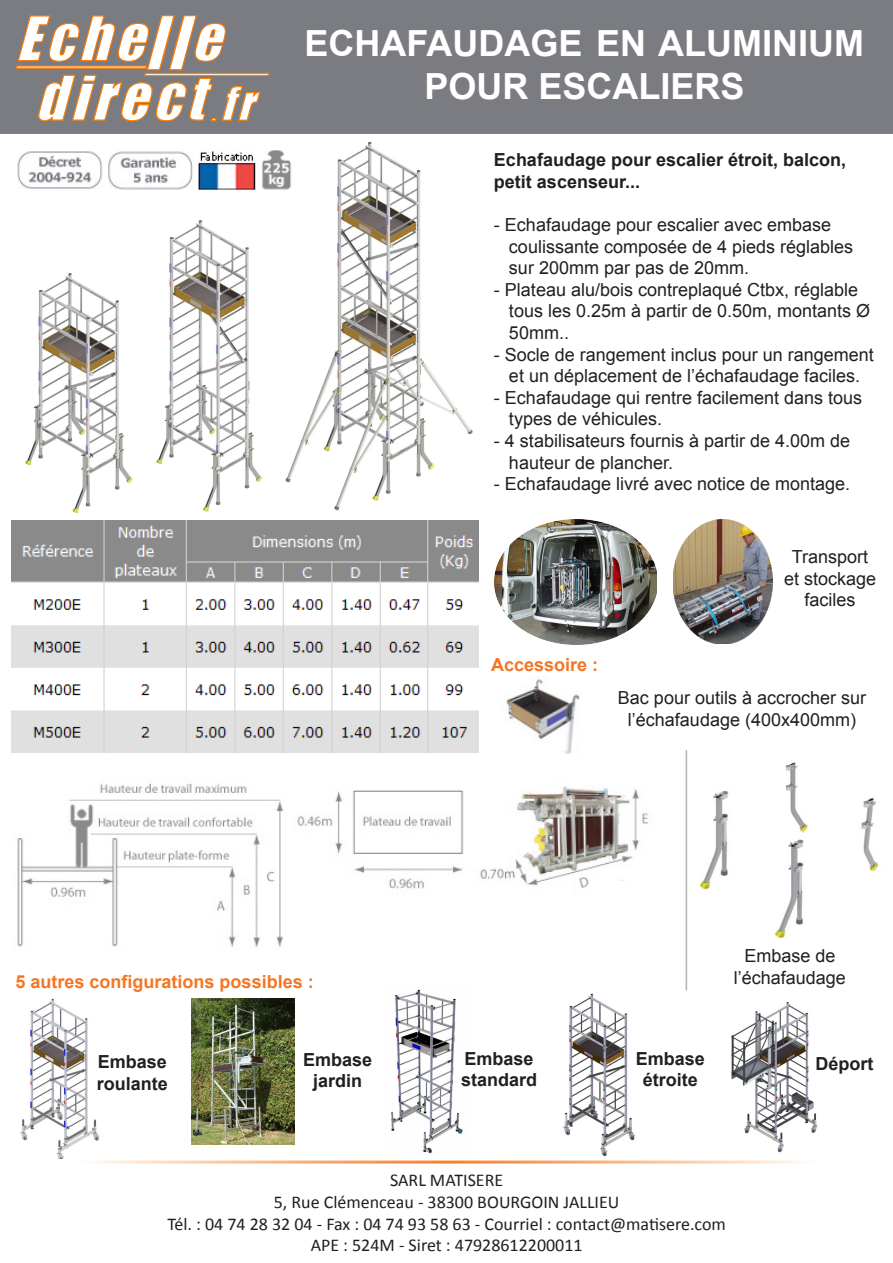
<style>
.page{position:relative;width:893px;height:1263px;background:#fff}
.page>*{position:absolute;margin:0;border:0;box-sizing:border-box;transform-origin:0 0}
.t1{font:italic 56.55px/59.4px "Impact";color:#fff;text-align:center}
.t2{font:700 36px/43.2px "Arial";color:#fff;text-align:center}
.t3{font:18px/21.6px "Arial";color:#231f20}
.t4{font:18px "Calibri";color:#231f20}
.t5{font:700 18px/21.6px "Arial";color:#231f20}
.t6{font:700 18px "Arial";color:#f47623}
.s1{font-size:42.45px}
</style>
<div class="page">
<div style="left:1px;top:1px;width:891px;height:132px;background:#7a7c81"></div>
<div style="left:0;top:0;width:893px;height:134px;border:2px solid #7a7c81"></div>
<div style="left:144px;top:73px;width:125px;height:3px;border:1px solid #ff8000"></div>
<div style="left:16px;top:65px;width:131px;height:4px;border:1px solid #ff7800"></div>
<svg style="left:17px;top:15px;width:244px;height:107px"></svg>
<img style="left:506px;top:679px;width:74px;height:75px">
<hr style="left:686px;top:750px;width:1px;height:240px;background:#b0b2b6">
<img style="left:494px;top:519px;width:163px;height:125px">
<img style="left:192px;top:999px;width:102px;height:146px">
<img style="left:673px;top:520px;width:100px;height:124px">
<img style="left:731px;top:1001px;width:87px;height:152px">
<img style="left:563px;top:993px;width:73px;height:164px">
<img style="left:11px;top:520px;width:467px;height:233px">
<img style="left:25px;top:273px;width:108px;height:240px">
<img style="left:156px;top:220px;width:107px;height:292px">
<img style="left:285px;top:141px;width:188px;height:370px">
<img style="left:17px;top:149px;width:279px;height:43px">
<img style="left:17px;top:783px;width:632px;height:165px">
<img style="left:700px;top:762px;width:179px;height:177px">
<img style="left:20px;top:998px;width:80px;height:161px">
<img style="left:391px;top:989px;width:72px;height:165px">
<h1 class="t1" style="left:16px;top:7px;width:255px">Echelle direct <span class="s1">fr</span></h1>
<p class="t2" style="left:305px;top:22px;width:561px">Echafaudage en aluminium pour escaliers</p>
<p class="t5" style="left:494px;top:150px;width:354px">Echafaudage pour escalier étroit, balcon, petit ascenseur...</p>
<p class="t3" style="left:509px;top:214px;width:346px;text-indent:-15px">- Echafaudage pour escalier avec embase coulissante composée de 4 pieds réglables sur 200mm par pas de 20mm.</p>
<p class="t3" style="left:509px;top:279px;width:363px;text-indent:-15px">- Plateau alu/bois contreplaqué Ctbx, réglable tous les 0.25m à partir de 0.50m, montants Ø<br>50mm..</p>
<p class="t3" style="left:494px;top:344px;width:381px;text-align:center">- Socle de rangement inclus pour un rangement et un déplacement de l’échafaudage faciles.</p>
<p class="t3" style="left:509px;top:387px;width:355px;text-indent:-15px">- Echafaudage qui rentre facilement dans tous types de véhicules.</p>
<p class="t3" style="left:509px;top:430px;width:343px;text-indent:-15px">- 4 stabilisateurs fournis à partir de 4.00m de hauteur de plancher.</p>
<p class="t3" style="left:494px;top:473px;width:358px">- Echafaudage livré avec notice de montage.</p>
<p class="t6" style="left:491px;top:652px;width:109px">Accessoire :</p>
<p class="t3" style="left:784px;top:546px;width:94px;text-align:center">Transport et stockage faciles</p>
<p class="t3" style="left:618px;top:687px;width:250px;text-align:center">Bac pour outils à accrocher sur l’échafaudage (400x400mm)</p>
<p class="t6" style="left:16px;top:970px;width:300px">5 autres configurations possibles :</p>
<p class="t3" style="left:734px;top:945px;width:114px;text-align:center">Embase de l’échafaudage</p>
<p class="t5" style="left:97px;top:1051px;width:73px">Embase roulante</p>
<p class="t5" style="left:461px;top:1048px;width:78px">Embase standard</p>
<p class="t5" style="left:303px;top:1049px;width:71px;text-align:center">Embase jardin</p>
<p class="t5" style="left:636px;top:1048px;width:71px">Embase</p>
<p class="t5" style="left:816px;top:1053px;width:59px">Déport</p>
<p class="t5" style="left:643px;top:1069px;width:57px">étroite</p>
<p class="t4" style="left:390px;top:1169px;width:115px">SARL MATISERE</p>
<p class="t4" style="left:274px;top:1191px;width:347px">5, Rue Clémenceau - 38300 BOURGOIN JALLIEU</p>
<p class="t4" style="left:167px;top:1212px;width:560px">Tél. : 04 74 28 32 04 - Fax : 04 74 93 58 63 - Courriel : contact@matisere.com</p>
<p class="t4" style="left:311px;top:1234px;width:273px">APE : 524M - Siret : 47928612200011</p>
</div>
